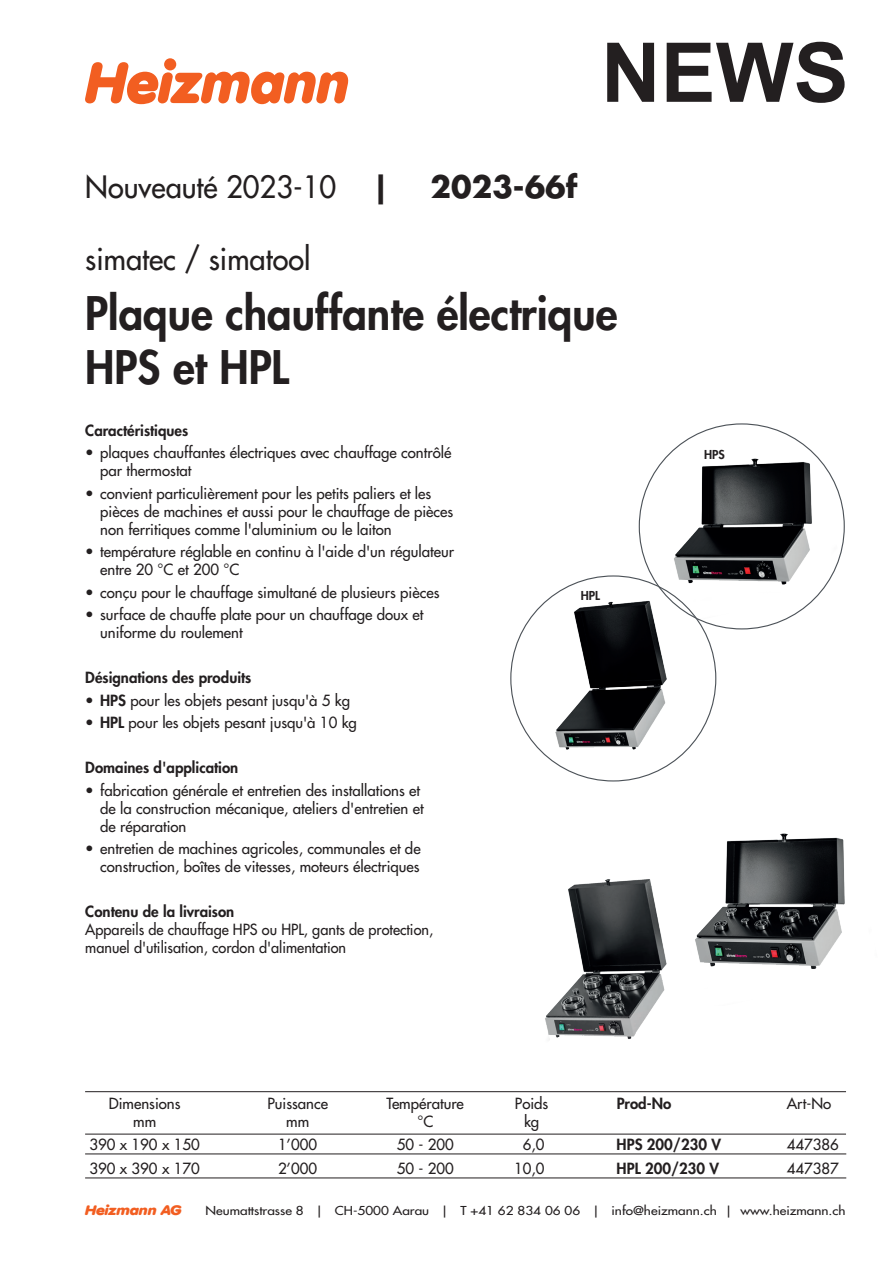
<style>
.page{position:relative;width:893px;height:1263px;background:#fff}
.page>*{position:absolute;margin:0;border:0;box-sizing:border-box;transform-origin:0 0}
.t1{font:700 82.5px "Arial";color:#231f20}
.t2{font:italic 900 57px "VAG Rounded Next";color:#f25e21}
.t3{font:800 45px/54px "Futura Std";color:#231f20}
.t4{font:500 30px "Futura Std";color:#231f20}
.t5{font:700 30px "Futura Std";color:#231f20}
.t6{font:500 15px/18px "Futura Std";color:#231f20}
.t7{font:800 15px "Futura Std";color:#231f20}
.t8{font:italic 900 13.5px "VAG Rounded Next";color:#f25e21;scale:1.15 1}
.t9{font:500 12px "Futura Std";color:#231f20;scale:1.13 1}
.t10{font:800 12px "Futura Std";color:#231f20}
.s1{font-weight:700}
.s2{font-weight:800}
</style>
<div class="page">
<hr style="left:85px;top:1091px;width:761px;height:1px;background:#231f20">
<hr style="left:85px;top:1154px;width:761px;height:1px;background:#231f20">
<hr style="left:85px;top:1178px;width:761px;height:1px;background:#231f20">
<hr style="left:85px;top:1134px;width:761px;height:1px;background:#231f20">
<img style="left:644px;top:425px;width:200px;height:196px">
<img style="left:516px;top:587px;width:186px;height:186px">
<img style="left:545px;top:879px;width:122px;height:161px">
<img style="left:695px;top:833px;width:150px;height:136px">
<h2 class="t2" style="left:85px;top:43px;width:265px">Heizmann</h2>
<h1 class="t1" style="left:601px;top:15px;width:249px">NEWS</h1>
<h3 class="t4" style="left:85px;top:169px;width:306px">Nouveauté 2023-10 <span class="s1">|</span></h3>
<h3 class="t5" style="left:431px;top:167px;width:148px">2023-66f</h3>
<h3 class="t4" style="left:85px;top:241px;width:227px">simatec / simatool</h3>
<h3 class="t3" style="left:85px;top:287px;width:534px">Plaque chauffante électrique<br>HPS et HPL</h3>
<p class="t7" style="left:85px;top:421px;width:104px">Caractéristiques</p>
<p class="t6" style="left:100px;top:444px;width:353px;text-indent:-15px">• plaques chauffantes électriques avec chauffage contrôlé par thermostat</p>
<p class="t6" style="left:100px;top:484px;width:355px;text-indent:-15px">• convient particulièrement pour les petits paliers et les pièces de machines et aussi pour le chauffage de pièces non ferritiques comme l'aluminium ou le laiton</p>
<p class="t6" style="left:100px;top:543px;width:355px;text-indent:-15px">• température réglable en continu à l'aide d'un régulateur entre 20 °C et 200 °C</p>
<p class="t6" style="left:85px;top:583px;width:356px">• conçu pour le chauffage simultané de plusieurs pièces</p>
<p class="t6" style="left:100px;top:606px;width:325px;text-indent:-15px">• surface de chauffe plate pour un chauffage doux et uniforme du roulement</p>
<p class="t7" style="left:85px;top:668px;width:168px">Désignations des produits</p>
<p class="t6" style="left:85px;top:691px;width:266px"><span class="s2">• HPS</span> pour les objets pesant jusqu'à 5 kg</p>
<p class="t6" style="left:85px;top:714px;width:273px"><span class="s2">• HPL</span> pour les objets pesant jusqu'à 10 kg</p>
<p class="t7" style="left:85px;top:758px;width:155px">Domaines d'application</p>
<p class="t6" style="left:100px;top:781px;width:325px;text-indent:-15px"><span class="s2">•</span> fabrication générale et entretien des installations et de la construction mécanique, ateliers d'entretien et de réparation</p>
<p class="t6" style="left:85px;top:840px;width:337px;text-align:right"><span class="s2">•</span> entretien de machines agricoles, communales et de construction, boîtes de vitesses, moteurs électriques</p>
<p class="t7" style="left:85px;top:902px;width:151px">Contenu de la livraison</p>
<p class="t6" style="left:85px;top:921px;width:349px">Appareils de chauffage HPS ou HPL, gants de protection, manuel d'utilisation, cordon d'alimentation</p>
<p class="t10" style="left:581px;top:588px;width:21px">HPL</p>
<p class="t10" style="left:704px;top:447px;width:22px">HPS</p>
<p class="t6" style="left:109px;top:1094px;width:73px">Dimensions</p>
<p class="t6" style="left:267px;top:1094px;width:62px">Puissance</p>
<p class="t6" style="left:387px;top:1094px;width:79px">Température</p>
<p class="t6" style="left:515px;top:1094px;width:35px">Poids</p>
<p class="t7" style="left:617px;top:1094px;width:56px">Prod-No</p>
<p class="t6" style="left:787px;top:1094px;width:46px">Art-No</p>
<p class="t6" style="left:133px;top:1112px;width:25px">mm</p>
<p class="t6" style="left:286px;top:1112px;width:25px">mm</p>
<p class="t6" style="left:417px;top:1112px;width:17px">°C</p>
<p class="t6" style="left:524px;top:1112px;width:17px">kg</p>
<p class="t6" style="left:90px;top:1135px;width:112px">390 x 190 x 150</p>
<p class="t6" style="left:278px;top:1135px;width:40px">1’000</p>
<p class="t6" style="left:397px;top:1135px;width:59px">50 - 200</p>
<p class="t6" style="left:523px;top:1135px;width:23px">6,0</p>
<p class="t7" style="left:617px;top:1135px;width:106px">HPS 200/230 V</p>
<p class="t6" style="left:787px;top:1135px;width:54px">447386</p>
<p class="t6" style="left:90px;top:1159px;width:112px">390 x 390 x 170</p>
<p class="t6" style="left:278px;top:1159px;width:40px">2’000</p>
<p class="t6" style="left:397px;top:1159px;width:59px">50 - 200</p>
<p class="t6" style="left:514px;top:1159px;width:32px">10,0</p>
<p class="t7" style="left:617px;top:1159px;width:104px">HPL 200/230 V</p>
<p class="t6" style="left:787px;top:1159px;width:54px">447387</p>
<p class="t8" style="left:85px;top:1201px;width:86px">Heizmann AG</p>
<p class="t9" style="left:206px;top:1203px;width:568px">Neumattstrasse 8 | CH-5000 Aarau | T +41 62 834 06 06 | info@heizmann.ch | www.heizmann.ch</p>
</div>
